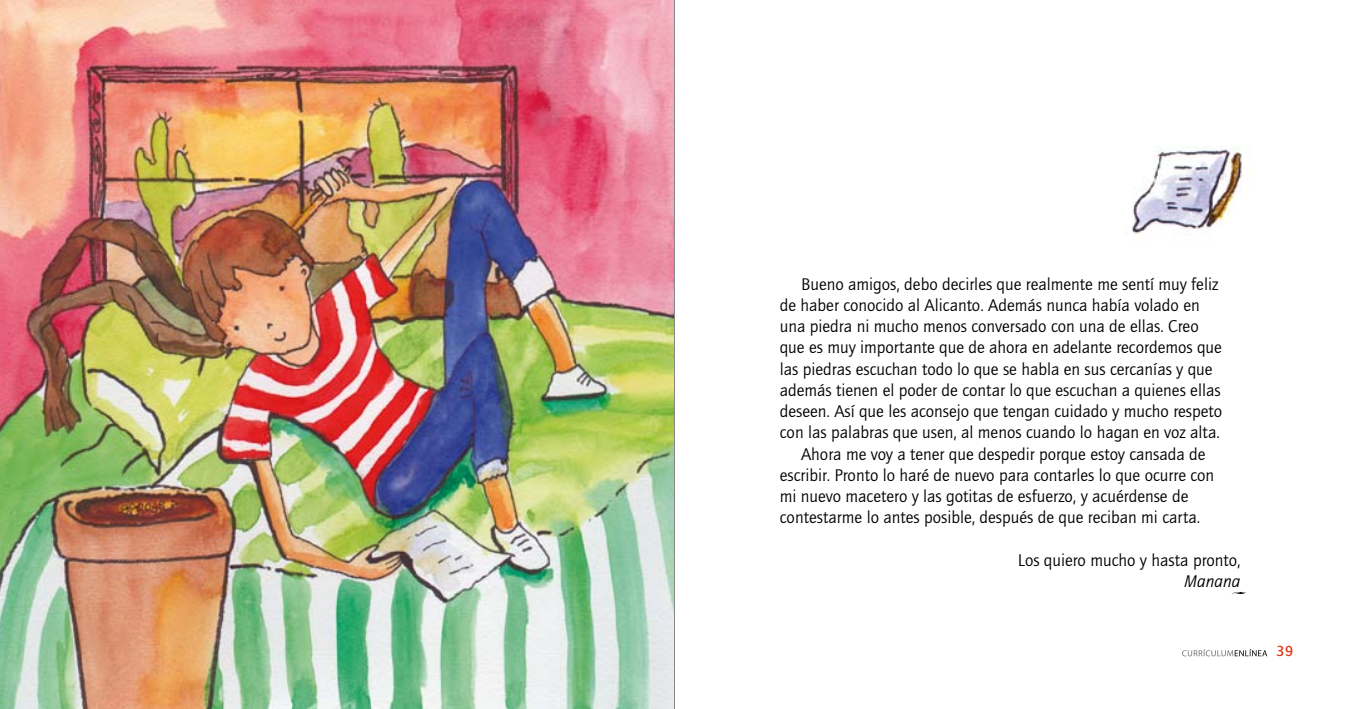
<style>
.page{position:relative;width:1347px;height:709px;background:#fff}
.page>*{position:absolute;margin:0;border:0;box-sizing:border-box;transform-origin:0 0}
.t1{font:17.5px "Quay Sans";color:#000}
.t2{font:italic 17.5px "Quay Sans";color:#000}
.t3{font:500 15px "Quay Sans";color:#e53517}
</style>
<div class="page">
<svg style="left:1182px;top:649px;width:85px;height:7px"></svg>
<hr style="left:673px;top:0;width:1px;height:709px;background:#000">
<img style="left:0;top:0;width:673px;height:709px">
<img style="left:1131px;top:147px;width:120px;height:88px">
<svg style="left:1231px;top:592px;width:14px;height:2px"></svg>
<p class="t1" style="left:801px;top:274px;width:419px">Bueno amigos, debo decirles que realmente me sentí muy feliz</p>
<p class="t1" style="left:780px;top:295px;width:421px">de haber conocido al Alicanto. Además nunca había volado en</p>
<p class="t1" style="left:780px;top:317px;width:420px">una piedra ni mucho menos conversado con una de ellas. Creo</p>
<p class="t1" style="left:780px;top:338px;width:443px">que es muy importante que de ahora en adelante recordemos que</p>
<p class="t1" style="left:780px;top:359px;width:434px">las piedras escuchan todo lo que se habla en sus cercanías y que</p>
<p class="t1" style="left:780px;top:380px;width:442px">además tienen el poder de contar lo que escuchan a quienes ellas</p>
<p class="t1" style="left:780px;top:402px;width:444px">deseen. Así que les aconsejo que tengan cuidado y mucho respeto</p>
<p class="t1" style="left:780px;top:423px;width:441px">con las palabras que usen, al menos cuando lo hagan en voz alta.</p>
<p class="t1" style="left:801px;top:444px;width:406px">Ahora me voy a tener que despedir porque estoy cansada de</p>
<p class="t1" style="left:780px;top:465px;width:436px">escribir. Pronto lo haré de nuevo para contarles lo que ocurre con</p>
<p class="t1" style="left:780px;top:487px;width:410px">mi nuevo macetero y las gotitas de esfuerzo, y acuérdense de</p>
<p class="t1" style="left:780px;top:508px;width:422px">contestarme lo antes posible, después de que reciban mi carta.</p>
<p class="t1" style="left:1018px;top:550px;width:224px">Los quiero mucho y hasta pronto,</p>
<p class="t2" style="left:1184px;top:572px;width:58px">Manana</p>
<p class="t3" style="left:1276px;top:643px;width:18px">39</p>
</div>
